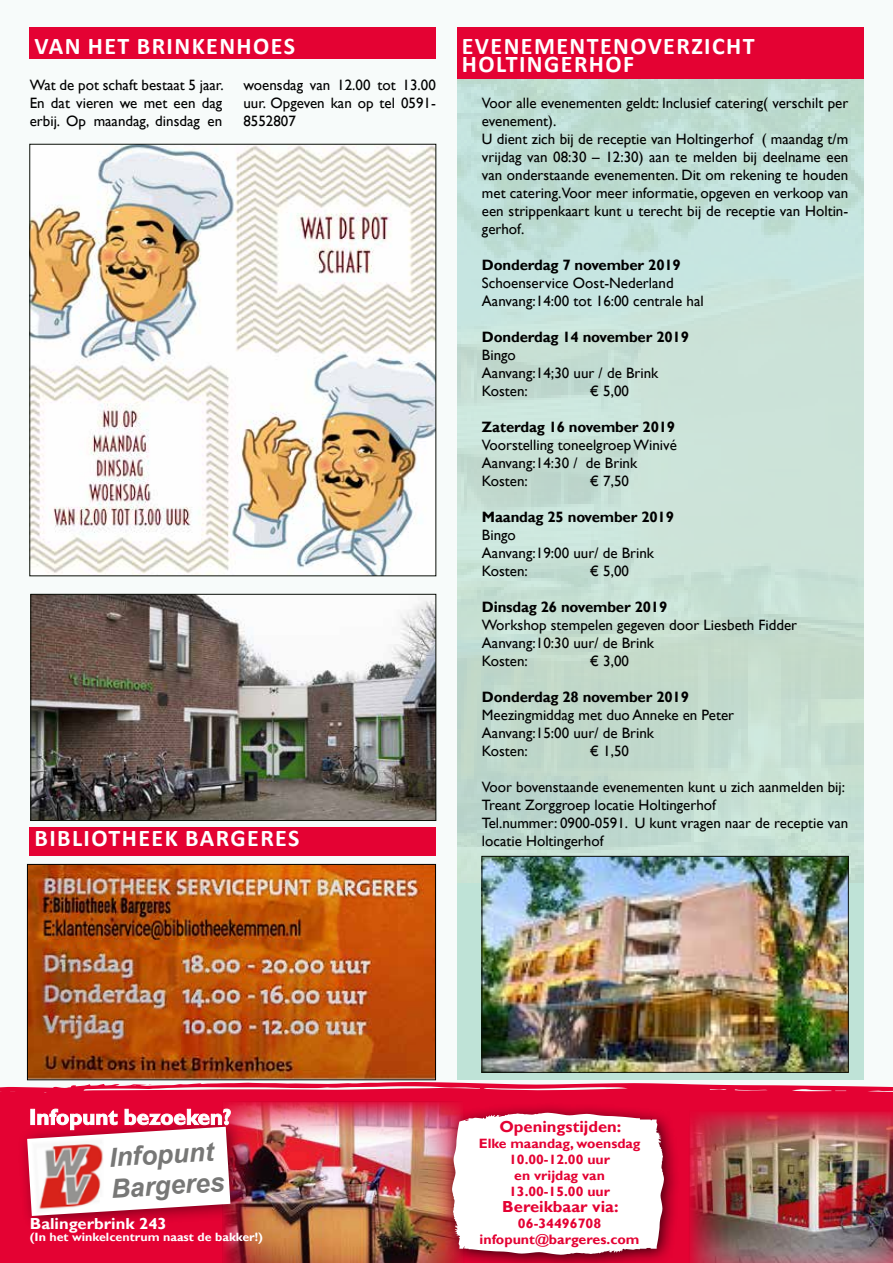
<style>
.page{position:relative;width:893px;height:1263px;background:#f7fbfa}
.page>*{position:absolute;margin:0;border:0;box-sizing:border-box;transform-origin:0 0}
.t1{font:italic 700 26.1px/31.3px "Arial";color:#777776}
.t2{font:700 24px/18px "Calibri";letter-spacing:.06em;color:#fff}
.t3{font:700 15.9px "Gill Sans";color:#e40233;scale:1.04 1}
.t4{font:700 15.9px "Gill Sans";color:#fff;scale:1.04 1}
.t5{font:15px/18px "Gill Sans";color:#000}
.t6{font:700 15px "Gill Sans";letter-spacing:-.01em;color:#000}
.t7{font:700 13.65px/16px "Gill Sans";color:#e40233;text-align:center;scale:1.04 1}
.t8{font:700 13.5px/16px "Gill Sans";color:#e40233;text-align:center;scale:1.04 1}
.t9{font:700 12px "Gill Sans";color:#fff;scale:1.04 1}
</style>
<div class="page">
<svg style="left:457px;top:882px;width:406px;height:198px;fill:#bfe3d7"></svg>
<img style="left:457px;top:79px;width:406px;height:803px">
<svg style="left:0;top:1082px;width:893px;height:181px;fill:#e40233"></svg>
<div style="left:441px;top:1102px;width:239px;height:161px;background:#000;opacity:.75"></div>
<div style="left:17px;top:1115px;width:230px;height:117px;background:#000;opacity:.5"></div>
<img style="left:27px;top:1101px;width:637px;height:162px">
<img style="left:689px;top:1110px;width:204px;height:153px">
<div style="left:30px;top:27px;width:406px;height:32px;background:#e40233"></div>
<div style="left:457px;top:27px;width:406px;height:52px;background:#e40233"></div>
<img style="left:32px;top:146px;width:402px;height:428px">
<div style="left:30px;top:827px;width:406px;height:29px;background:#e40233"></div>
<img style="left:29px;top:866px;width:405px;height:212px">
<div style="left:27px;top:864px;width:409px;height:216px;border:1px solid #000"></div>
<img style="left:484px;top:858px;width:362px;height:212px">
<div style="left:482px;top:856px;width:366px;height:216px;border:1px solid #090e07"></div>
<img style="left:33px;top:596px;width:401px;height:223px">
<div style="left:31px;top:594px;width:405px;height:227px;border:1px solid #090e07"></div>
<h2 class="t2" style="left:34px;top:37px;width:262px">VAN HET BRINKENHOES</h2>
<h2 class="t2" style="left:462px;top:37px;width:294px">EVENEMENTENOVERZICHT<br>HOLTINGERHOF</h2>
<p class="t5" style="left:30px;top:76px;width:195px;text-align:justify">Wat de pot schaft bestaat 5 jaar.<br>En dat vieren we met een dag erbij. Op maandag, dinsdag en</p>
<p class="t5" style="left:243px;top:76px;width:194px;text-align:justify">woensdag van 12.00 tot 13.00 uur. Opgeven kan op tel 0591- 8552807</p>
<h2 class="t2" style="left:34px;top:829px;width:266px">BIBLIOTHEEK BARGERES</h2>
<p class="t5" style="left:482px;top:94px;width:368px">Voor alle evenementen geldt: Inclusief catering( verschilt per evenement).<br>U dient zich bij de receptie van Holtingerhof ( maandag t/m vrijdag van 08:30 – 12:30) aan te melden bij deelname een van onderstaande evenementen. Dit om rekening te houden met catering.Voor meer informatie, opgeven en verkoop van een strippenkaart kunt u terecht bij de receptie van Holtin&shy;gerhof.</p>
<p class="t6" style="left:482px;top:256px;width:200px">Donderdag 7 november 2019</p>
<p class="t5" style="left:482px;top:274px;width:223px">Schoenservice Oost-Nederland<br>Aanvang:14:00 tot 16:00 centrale hal</p>
<p class="t6" style="left:482px;top:328px;width:209px">Donderdag 14 november 2019</p>
<p class="t5" style="left:482px;top:346px;width:178px">Bingo<br>Aanvang:14;30 uur / de Brink<br>Kosten:</p>
<p class="t5" style="left:590px;top:382px;width:41px">€ 5,00</p>
<p class="t6" style="left:482px;top:418px;width:195px">Zaterdag 16 november 2019</p>
<p class="t5" style="left:482px;top:436px;width:197px">Voorstelling toneelgroep Winivé<br>Aanvang:14:30 / de Brink<br>Kosten:</p>
<p class="t5" style="left:590px;top:472px;width:41px">€ 7,50</p>
<p class="t6" style="left:482px;top:508px;width:194px">Maandag 25 november 2019</p>
<p class="t5" style="left:482px;top:526px;width:174px">Bingo<br>Aanvang:19:00 uur/ de Brink<br>Kosten:</p>
<p class="t5" style="left:590px;top:562px;width:41px">€ 5,00</p>
<p class="t6" style="left:482px;top:598px;width:187px">Dinsdag 26 november 2019</p>
<p class="t5" style="left:482px;top:616px;width:317px">Workshop stempelen gegeven door Liesbeth Fidder<br>Aanvang:10:30 uur/ de Brink<br>Kosten:</p>
<p class="t5" style="left:590px;top:652px;width:41px">€ 3,00</p>
<p class="t6" style="left:482px;top:688px;width:209px">Donderdag 28 november 2019</p>
<p class="t5" style="left:482px;top:706px;width:254px">Meezingmiddag met duo Anneke en Peter<br>Aanvang:15:00 uur/ de Brink<br>Kosten:</p>
<p class="t5" style="left:590px;top:742px;width:41px">€ 1,50</p>
<p class="t5" style="left:482px;top:778px;width:368px">Voor bovenstaande evenementen kunt u zich aanmelden bij:<br>Treant Zorggroep locatie Holtingerhof<br>Tel.nummer: 0900-0591. U kunt vragen naar de receptie van locatie Holtingerhof</p>
<h1 class="t1" style="left:108px;top:1142px;width:115px;rotate:-3deg">Infopunt<br>Bargeres</h1>
<p class="t4" style="left:30px;top:1214px;width:133px">Balingerbrink 243</p>
<p class="t9" style="left:30px;top:1230px;width:226px">(In het winkelcentrum naast de bakker!)</p>
<p class="t3" style="left:499px;top:1117px;width:119px">Openingstijden:</p>
<p class="t8" style="left:479px;top:1136px;width:157px">Elke maandag, woensdag<br>10.00-12.00 uur<br>en vrijdag van<br>13.00-15.00 uur</p>
<p class="t3" style="left:502px;top:1197px;width:113px">Bereikbaar via:</p>
<p class="t7" style="left:480px;top:1216px;width:155px">06-34496708 infopunt@bargeres.com</p>
</div>
